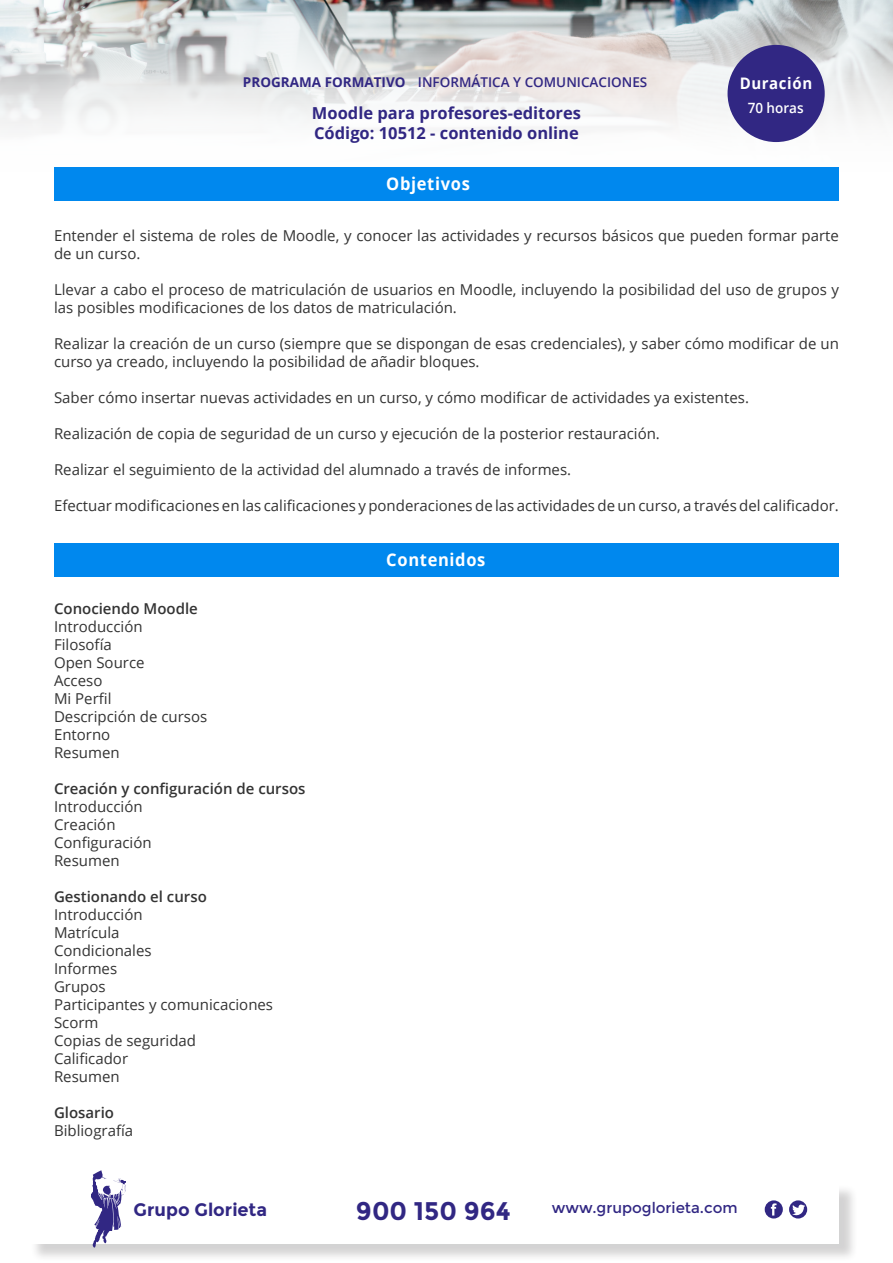
<style>
.page{position:relative;width:893px;height:1263px;background:#fff}
.page>*{position:absolute;margin:0;border:0;box-sizing:border-box;transform-origin:0 0}
.t1{font:700 25.5px "Montserrat";color:#312783}
.t2{font:700 18px "Montserrat";color:#312783}
.t3{font:700 17.55px "Open Sans";letter-spacing:.04em;color:#fff;scale:.94 1}
.t4{font:700 16.5px "Open Sans";color:#312783}
.t5{font:700 15.9px "Open Sans";letter-spacing:.04em;color:#fff;scale:.94 1}
.t6{font:15px/18px "Open Sans";color:#333}
.t7{font:600 15px "Open Sans";color:#333}
.t8{font:15px "Montserrat";color:#312783}
.t9{font:600 14.1px "Open Sans";color:#fff;scale:.95 1}
.t10{font:600 13.5px "Open Sans";color:#312783}
.t11{font:700 13.5px "Open Sans";color:#312783}
</style>
<div class="page">
<img style="left:0;top:0;width:893px;height:168px">
<div style="left:727px;top:45px;width:98px;height:97px;background:#312783;border-radius:50%"></div>
<div style="left:54px;top:168px;width:785px;height:33px;background:#08e"></div>
<div style="left:54px;top:543px;width:785px;height:34px;background:#08e"></div>
<div style="left:30px;top:1184px;width:828px;height:78px;background:#231f20;opacity:.2"></div>
<div style="left:28px;top:1182px;width:811px;height:62px;background:#fff"></div>
<svg style="left:91px;top:1170px;width:35px;height:77px"></svg>
<div style="left:765px;top:1200px;width:18px;height:18px;background:#312783;border-radius:50%"></div>
<svg style="left:771px;top:1203px;width:6px;height:12px"></svg>
<svg style="left:789px;top:1200px;width:18px;height:18px"></svg>
<svg style="left:792px;top:1204px;width:13px;height:11px"></svg>
<p class="t11" style="left:243px;top:73px;width:164px">PROGRAMA FORMATIVO</p>
<p class="t10" style="left:418px;top:73px;width:231px">INFORMÁTICA Y COMUNICACIONES</p>
<p class="t4" style="left:312px;top:101px;width:271px">Moodle para profesores-editores</p>
<p class="t4" style="left:314px;top:121px;width:266px">Código: 10512 - contenido online</p>
<p class="t3" style="left:386px;top:171px;width:90px">Objetivos</p>
<p class="t5" style="left:740px;top:72px;width:79px">Duración</p>
<p class="t9" style="left:748px;top:98px;width:60px">70 horas</p>
<p class="t6" style="left:54px;top:226px;width:786px">Entender el sistema de roles de Moodle, y conocer las actividades y recursos básicos que pueden formar parte de un curso.</p>
<p class="t6" style="left:54px;top:280px;width:786px">Llevar a cabo el proceso de matriculación de usuarios en Moodle, incluyendo la posibilidad del uso de grupos y las posibles modificaciones de los datos de matriculación.</p>
<p class="t6" style="left:54px;top:334px;width:786px">Realizar la creación de un curso (siempre que se dispongan de esas credenciales), y saber cómo modificar de un curso ya creado, incluyendo la posibilidad de añadir bloques.</p>
<p class="t6" style="left:54px;top:388px;width:696px">Saber cómo insertar nuevas actividades en un curso, y cómo modificar de actividades ya existentes.</p>
<p class="t6" style="left:54px;top:424px;width:607px">Realización de copia de seguridad de un curso y ejecución de la posterior restauración.</p>
<p class="t6" style="left:54px;top:460px;width:519px">Realizar el seguimiento de la actividad del alumnado a través de informes.</p>
<p class="t6" style="left:54px;top:496px;width:786px">Efectuar modificaciones en las calificaciones y ponderaciones de las actividades de un curso, a través del calificador.</p>
<p class="t7" style="left:54px;top:598px;width:145px">Conociendo Moodle</p>
<p class="t6" style="left:54px;top:617px;width:90px">Introducción</p>
<p class="t6" style="left:54px;top:635px;width:59px">Filosofía</p>
<p class="t6" style="left:54px;top:653px;width:92px">Open Source</p>
<p class="t6" style="left:54px;top:671px;width:50px">Acceso</p>
<p class="t6" style="left:54px;top:689px;width:59px">Mi Perfil</p>
<p class="t6" style="left:54px;top:707px;width:155px">Descripción de cursos</p>
<p class="t6" style="left:54px;top:725px;width:58px">Entorno</p>
<p class="t6" style="left:54px;top:743px;width:67px">Resumen</p>
<p class="t7" style="left:54px;top:778px;width:253px">Creación y configuración de cursos</p>
<p class="t6" style="left:54px;top:797px;width:90px">Introducción</p>
<p class="t6" style="left:54px;top:815px;width:63px">Creación</p>
<p class="t6" style="left:54px;top:833px;width:99px">Configuración</p>
<p class="t6" style="left:54px;top:851px;width:67px">Resumen</p>
<p class="t7" style="left:54px;top:886px;width:154px">Gestionando el curso</p>
<p class="t6" style="left:54px;top:905px;width:90px">Introducción</p>
<p class="t6" style="left:54px;top:923px;width:67px">Matrícula</p>
<p class="t6" style="left:54px;top:941px;width:99px">Condicionales</p>
<p class="t6" style="left:54px;top:959px;width:65px">Informes</p>
<p class="t6" style="left:54px;top:977px;width:53px">Grupos</p>
<p class="t6" style="left:54px;top:995px;width:221px">Participantes y comunicaciones</p>
<p class="t6" style="left:54px;top:1013px;width:46px">Scorm</p>
<p class="t6" style="left:54px;top:1031px;width:144px">Copias de seguridad</p>
<p class="t6" style="left:54px;top:1049px;width:76px">Calificador</p>
<p class="t6" style="left:54px;top:1067px;width:67px">Resumen</p>
<p class="t7" style="left:54px;top:1102px;width:62px">Glosario</p>
<p class="t6" style="left:54px;top:1121px;width:81px">Bibliografía</p>
<p class="t3" style="left:386px;top:547px;width:107px">Contenidos</p>
<p class="t2" style="left:134px;top:1199px;width:135px">Grupo Glorieta</p>
<p class="t1" style="left:356px;top:1196px;width:156px">900 150 964</p>
<p class="t8" style="left:552px;top:1199px;width:187px">www.grupoglorieta.com</p>
</div>
